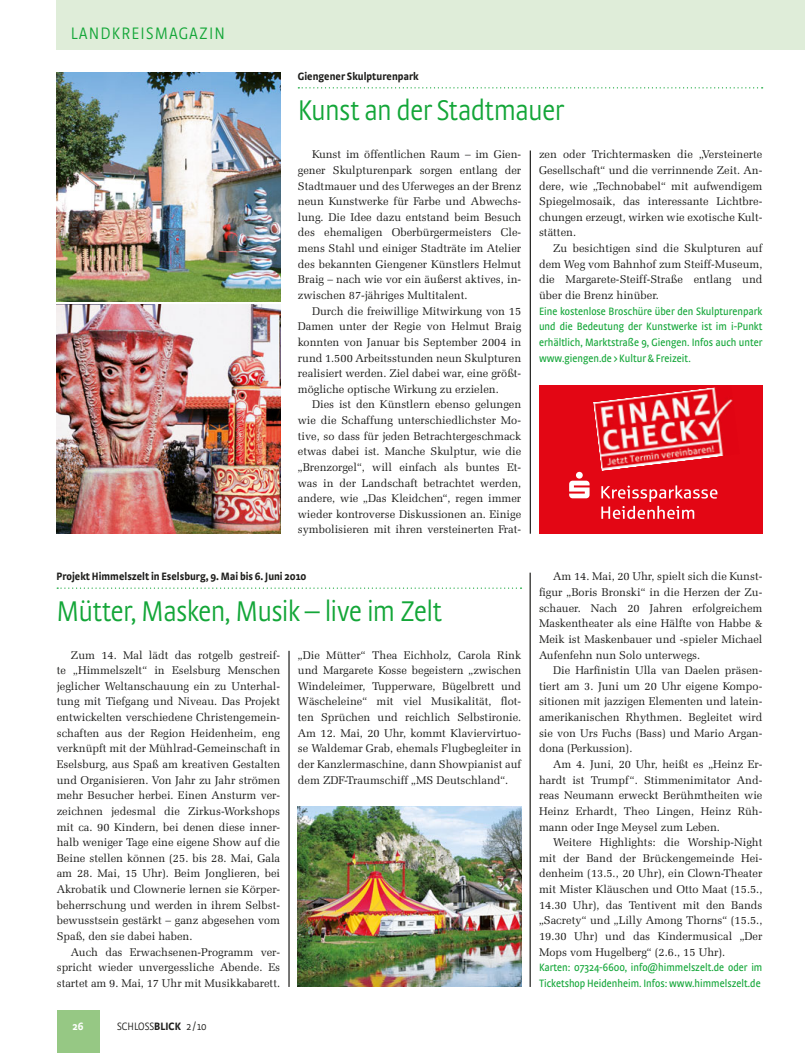
<style>
.page{position:relative;width:805px;height:1053px;background:#fff}
.page>*{position:absolute;margin:0;border:0;box-sizing:border-box;transform-origin:0 0}
.t1{font:300 30px "Strada Cond";letter-spacing:-.025em;color:#13a638}
.t2{font:300 17.5px "Strada Cond";letter-spacing:.07em;color:#13a638}
.t3{font:11.25px/15.6px "Zapf Elliptical 711 BT";color:#1d1d1b;text-align:justify}
.t4{font:11.25px "Strada Cond";color:#13a638}
.t5{font:700 11.25px "Strada Cond";color:#1d1d1b}
.t6{font:300 11.25px "Strada Cond";color:#1d1d1b}
.t7{font:700 11.25px "Strada Cond";color:#fff}
.s1{font-weight:700}
</style>
<div class="page">
<div style="left:57px;top:1010px;width:42px;height:42px;background:#96c884"></div>
<div style="left:57px;top:0;width:747px;height:50px;background:#dfedd9"></div>
<svg style="left:298px;top:87px;width:464px;height:1px"></svg>
<svg style="left:57px;top:587px;width:464px;height:1px"></svg>
<hr style="left:530px;top:150px;width:1px;height:383px;background:#1d1d1b">
<hr style="left:530px;top:572px;width:1px;height:414px;background:#1d1d1b">
<hr style="left:289px;top:650px;width:1px;height:336px;background:#1d1d1b">
<img style="left:57px;top:72px;width:223px;height:229px">
<img style="left:57px;top:304px;width:223px;height:229px">
<img style="left:298px;top:806px;width:223px;height:180px">
<div style="left:539px;top:385px;width:223px;height:148px;background:#e30614"></div>
<img style="left:593px;top:387px;width:140px;height:84px">
<svg style="left:569px;top:472px;width:20px;height:26px"></svg>
<svg style="left:601px;top:485px;width:116px;height:34px"></svg>
<p class="t2" style="left:71px;top:26px;width:156px">LANDKREISMAGAZIN</p>
<p class="t5" style="left:297px;top:71px;width:122px">Giengener Skulpturenpark</p>
<p class="t1" style="left:297px;top:98px;width:268px">Kunst an der Stadtmauer</p>
<p class="t3" style="left:312px;top:146px;width:211px">Kunst im öffentlichen Raum – im Gien-</p>
<p class="t3" style="left:298px;top:162px;width:225px">gener Skulpturenpark sorgen entlang der</p>
<p class="t3" style="left:298px;top:178px;width:225px">Stadtmauer und des Uferweges an der Brenz</p>
<p class="t3" style="left:298px;top:193px;width:225px">neun Kunstwerke für Farbe und Abwechs-</p>
<p class="t3" style="left:298px;top:209px;width:225px">lung. Die Idee dazu entstand beim Besuch</p>
<p class="t3" style="left:298px;top:225px;width:225px">des ehemaligen Oberbürgermeisters Cle-</p>
<p class="t3" style="left:298px;top:240px;width:225px">mens Stahl und einiger Stadträte im Atelier</p>
<p class="t3" style="left:298px;top:256px;width:225px">des bekannten Giengener Künstlers Helmut</p>
<p class="t3" style="left:298px;top:271px;width:225px">Braig – nach wie vor ein äußerst aktives, in-</p>
<p class="t3" style="left:298px;top:287px;width:171px">zwischen 87-jähriges Multitalent.</p>
<p class="t3" style="left:312px;top:303px;width:211px">Durch die freiwillige Mitwirkung von 15</p>
<p class="t3" style="left:298px;top:318px;width:225px">Damen unter der Regie von Helmut Braig</p>
<p class="t3" style="left:298px;top:334px;width:225px">konnten von Januar bis September 2004 in</p>
<p class="t3" style="left:298px;top:350px;width:225px">rund 1.500 Arbeitsstunden neun Skulpturen</p>
<p class="t3" style="left:298px;top:365px;width:225px">realisiert werden. Ziel dabei war, eine größt-</p>
<p class="t3" style="left:298px;top:381px;width:202px">mögliche optische Wirkung zu erzielen.</p>
<p class="t3" style="left:312px;top:396px;width:211px">Dies ist den Künstlern ebenso gelungen</p>
<p class="t3" style="left:298px;top:412px;width:225px">wie die Schaffung unterschiedlichster Mo-</p>
<p class="t3" style="left:298px;top:428px;width:225px">tive, so dass für jeden Betrachtergeschmack</p>
<p class="t3" style="left:298px;top:443px;width:225px">etwas dabei ist. Manche Skulptur, wie die</p>
<p class="t3" style="left:298px;top:459px;width:225px">„Brenzorgel“, will einfach als buntes Et-</p>
<p class="t3" style="left:298px;top:475px;width:225px">was in der Landschaft betrachtet werden,</p>
<p class="t3" style="left:298px;top:490px;width:225px">andere, wie „Das Kleidchen“, regen immer</p>
<p class="t3" style="left:298px;top:506px;width:225px">wieder kontroverse Diskussionen an. Einige</p>
<p class="t3" style="left:298px;top:521px;width:225px">symbolisieren mit ihren versteinerten Frat-</p>
<p class="t3" style="left:539px;top:146px;width:225px">zen oder Trichtermasken die „Versteinerte</p>
<p class="t3" style="left:539px;top:162px;width:225px">Gesellschaft“ und die verrinnende Zeit. An-</p>
<p class="t3" style="left:539px;top:178px;width:225px">dere, wie „Technobabel“ mit aufwendigem</p>
<p class="t3" style="left:539px;top:193px;width:225px">Spiegelmosaik, das interessante Lichtbre-</p>
<p class="t3" style="left:539px;top:209px;width:225px">chungen erzeugt, wirken wie exotische Kult-</p>
<p class="t3" style="left:539px;top:225px;width:39px">stätten.</p>
<p class="t3" style="left:553px;top:240px;width:211px">Zu besichtigen sind die Skulpturen auf</p>
<p class="t3" style="left:539px;top:256px;width:225px">dem Weg vom Bahnhof zum Steiff-Museum,</p>
<p class="t3" style="left:539px;top:271px;width:225px">die Margarete-Steiff-Straße entlang und</p>
<p class="t3" style="left:539px;top:287px;width:121px">über die Brenz hinüber.</p>
<p class="t4" style="left:539px;top:306px;width:225px">Eine kostenlose Broschüre über den Skulpturenpark</p>
<p class="t4" style="left:539px;top:322px;width:225px">und die Bedeutung der Kunstwerke ist im i-Punkt</p>
<p class="t4" style="left:539px;top:337px;width:225px">erhältlich, Marktstraße 9, Giengen. Infos auch unter</p>
<p class="t4" style="left:539px;top:353px;width:153px">www.giengen.de &gt; Kultur &amp; Freizeit.</p>
<p class="t5" style="left:57px;top:571px;width:251px">Projekt Himmelszelt in Eselsburg, 9. Mai bis 6. Juni 2010</p>
<p class="t1" style="left:57px;top:598px;width:386px">Mütter, Masken, Musik – live im Zelt</p>
<p class="t3" style="left:71px;top:646px;width:211px">Zum 14. Mal lädt das rotgelb gestreif-</p>
<p class="t3" style="left:57px;top:662px;width:225px">te „Himmelszelt“ in Eselsburg Menschen</p>
<p class="t3" style="left:57px;top:678px;width:225px">jeglicher Weltanschauung ein zu Unterhal-</p>
<p class="t3" style="left:57px;top:693px;width:225px">tung mit Tiefgang und Niveau. Das Projekt</p>
<p class="t3" style="left:57px;top:709px;width:225px">entwickelten verschiedene Christengemein-</p>
<p class="t3" style="left:57px;top:725px;width:225px">schaften aus der Region Heidenheim, eng</p>
<p class="t3" style="left:57px;top:740px;width:225px">verknüpft mit der Mühlrad-Gemeinschaft in</p>
<p class="t3" style="left:57px;top:756px;width:225px">Eselsburg, aus Spaß am kreativen Gestalten</p>
<p class="t3" style="left:57px;top:771px;width:225px">und Organisieren. Von Jahr zu Jahr strömen</p>
<p class="t3" style="left:57px;top:787px;width:225px">mehr Besucher herbei. Einen Ansturm ver-</p>
<p class="t3" style="left:57px;top:803px;width:225px">zeichnen jedesmal die Zirkus-Workshops</p>
<p class="t3" style="left:57px;top:818px;width:225px">mit ca. 90 Kindern, bei denen diese inner-</p>
<p class="t3" style="left:57px;top:834px;width:225px">halb weniger Tage eine eigene Show auf die</p>
<p class="t3" style="left:57px;top:850px;width:225px">Beine stellen können (25. bis 28. Mai, Gala</p>
<p class="t3" style="left:57px;top:865px;width:225px">am 28. Mai, 15 Uhr). Beim Jonglieren, bei</p>
<p class="t3" style="left:57px;top:881px;width:225px">Akrobatik und Clownerie lernen sie Körper-</p>
<p class="t3" style="left:57px;top:896px;width:225px">beherrschung und werden in ihrem Selbst-</p>
<p class="t3" style="left:57px;top:912px;width:225px">bewusstsein gestärkt – ganz abgesehen vom</p>
<p class="t3" style="left:57px;top:928px;width:137px">Spaß, den sie dabei haben.</p>
<p class="t3" style="left:71px;top:943px;width:211px">Auch das Erwachsenen-Programm ver-</p>
<p class="t3" style="left:57px;top:959px;width:225px">spricht wieder unvergessliche Abende. Es</p>
<p class="t3" style="left:57px;top:975px;width:225px">startet am 9. Mai, 17 Uhr mit Musikkabarett.</p>
<p class="t7" style="left:72px;top:1021px;width:13px">26</p>
<p class="t6" style="left:117px;top:1021px;width:91px">SCHLOSS<span class="s1">BLICK</span> 2 / 10</p>
<p class="t3" style="left:298px;top:646px;width:225px">„Die Mütter“ Thea Eichholz, Carola Rink und Margarete Kosse begeistern „zwischen Windeleimer, Tupperware, Bügelbrett und Wäscheleine“ mit viel Musikalität, flot&shy;ten Sprüchen und reichlich Selbstironie.<br>Am 12. Mai, 20 Uhr, kommt Klaviervirtuo&shy;se Waldemar Grab, ehemals Flugbegleiter in der Kanzlermaschine, dann Showpianist auf dem ZDF-Traumschiff „MS Deutschland“.</p>
<p class="t3" style="left:553px;top:568px;width:211px">Am 14. Mai, 20 Uhr, spielt sich die Kunst-</p>
<p class="t3" style="left:539px;top:584px;width:225px">figur „Boris Bronski“ in die Herzen der Zu-</p>
<p class="t3" style="left:539px;top:600px;width:225px">schauer. Nach 20 Jahren erfolgreichem</p>
<p class="t3" style="left:539px;top:615px;width:225px">Maskentheater als eine Hälfte von Habbe &amp;</p>
<p class="t3" style="left:539px;top:631px;width:225px">Meik ist Maskenbauer und -spieler Michael</p>
<p class="t3" style="left:539px;top:646px;width:163px">Aufenfehn nun Solo unterwegs.</p>
<p class="t3" style="left:553px;top:662px;width:211px">Die Harfinistin Ulla van Daelen präsen-</p>
<p class="t3" style="left:539px;top:678px;width:225px">tiert am 3. Juni um 20 Uhr eigene Kompo-</p>
<p class="t3" style="left:539px;top:693px;width:225px">sitionen mit jazzigen Elementen und latein-</p>
<p class="t3" style="left:539px;top:709px;width:225px">amerikanischen Rhythmen. Begleitet wird</p>
<p class="t3" style="left:539px;top:725px;width:225px">sie von Urs Fuchs (Bass) und Mario Argan-</p>
<p class="t3" style="left:539px;top:740px;width:95px">dona (Perkussion).</p>
<p class="t3" style="left:553px;top:756px;width:211px">Am 4. Juni, 20 Uhr, heißt es „Heinz Er-</p>
<p class="t3" style="left:539px;top:771px;width:225px">hardt ist Trumpf“. Stimmenimitator And-</p>
<p class="t3" style="left:539px;top:787px;width:225px">reas Neumann erweckt Berühmtheiten wie</p>
<p class="t3" style="left:539px;top:803px;width:225px">Heinz Erhardt, Theo Lingen, Heinz Rüh-</p>
<p class="t3" style="left:539px;top:818px;width:182px">mann oder Inge Meysel zum Leben.</p>
<p class="t3" style="left:553px;top:834px;width:211px">Weitere Highlights: die Worship-Night</p>
<p class="t3" style="left:539px;top:850px;width:225px">mit der Band der Brückengemeinde Hei-</p>
<p class="t3" style="left:539px;top:865px;width:225px">denheim (13.5., 20 Uhr), ein Clown-Theater</p>
<p class="t3" style="left:539px;top:881px;width:225px">mit Mister Kläuschen und Otto Maat (15.5.,</p>
<p class="t3" style="left:539px;top:896px;width:225px">14.30 Uhr), das Tentivent mit den Bands</p>
<p class="t3" style="left:539px;top:912px;width:225px">„Sacrety“ und „Lilly Among Thorns“ (15.5.,</p>
<p class="t3" style="left:539px;top:928px;width:225px">19.30 Uhr) und das Kindermusical „Der</p>
<p class="t3" style="left:539px;top:943px;width:188px">Mops vom Hugelberg“ (2.6., 15 Uhr).</p>
<p class="t4" style="left:539px;top:962px;width:225px">Karten: 07324-6600, info@himmelszelt.de oder im</p>
<p class="t4" style="left:539px;top:978px;width:223px">Ticketshop Heidenheim. Infos: www.himmelszelt.de</p>
</div>
